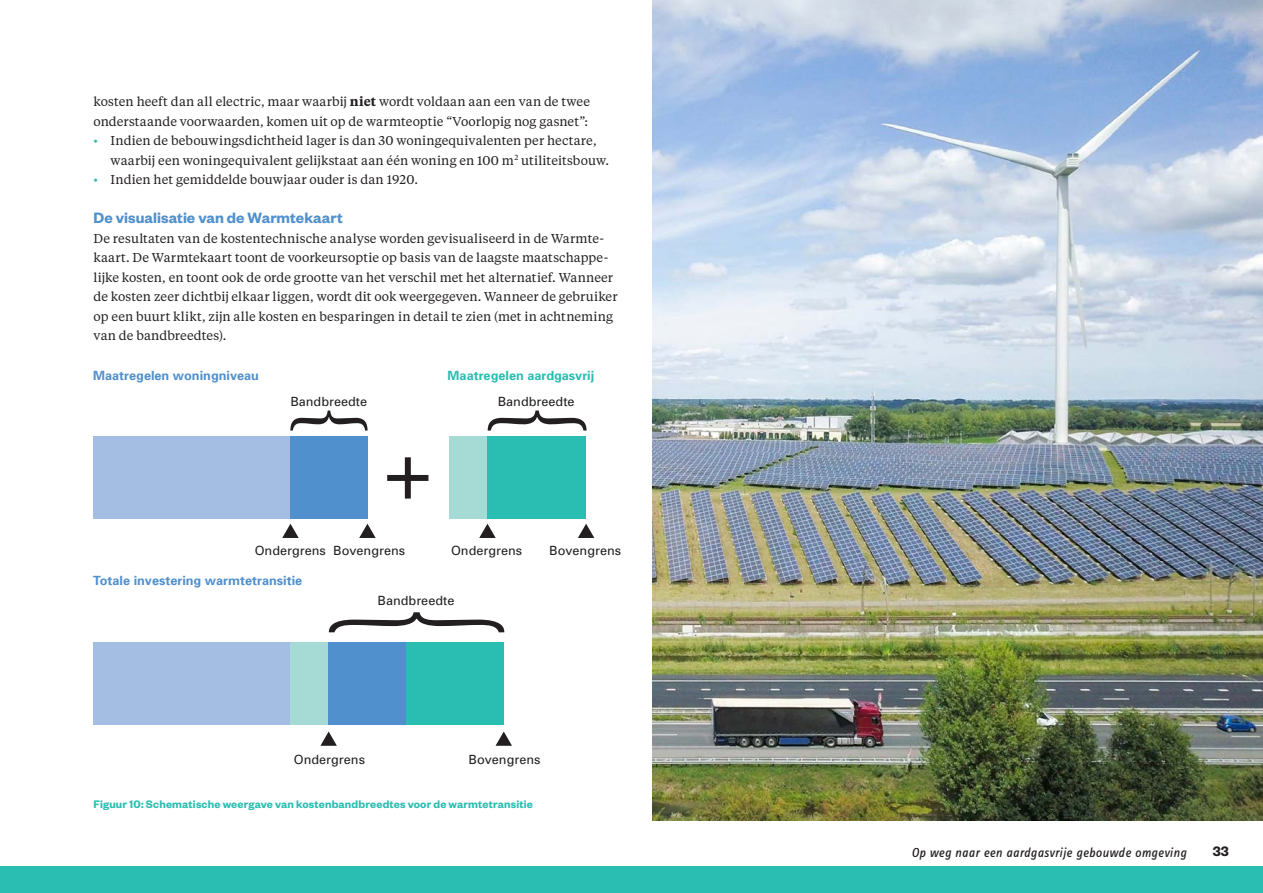
<style>
.page{position:relative;width:1263px;height:893px;background:#fff}
.page>*{position:absolute;margin:0;border:0;box-sizing:border-box;transform-origin:0 0}
.tussenkop{font:600 16.5px "Founders Grotesk";color:#5090cc}
.t1{font:600 15px "Founders Grotesk";color:#231f20}
.t2{font:italic 13.5px "Info Text Pro";letter-spacing:.025em;color:#231f20}
.plat{font:12.75px/19.5px "Tiempos Text";letter-spacing:.005em;color:#231f20}
.t3{font:12.75px "Univers";color:#231f20}
.t4{font:700 12.75px "Univers";color:#5090cc}
.t5{font:700 12.75px "Univers";color:#2abdb1}
.bijschrift{font:600 12px "Founders Grotesk";letter-spacing:.015em;color:#2abdb1}
.s1{font-weight:600}
.s2{color:#2abdb1}
</style>
<div class="page">
<div style="left:0;top:867px;width:1263px;height:26px;background:#2abdb1"></div>
<svg style="left:387px;top:457px;width:41px;height:42px"></svg>
<div style="left:93px;top:437px;width:197px;height:82px;background:#a4bee3"></div>
<div style="left:93px;top:642px;width:197px;height:82px;background:#a4bee3"></div>
<div style="left:449px;top:437px;width:38px;height:82px;background:#a5dad5"></div>
<div style="left:290px;top:642px;width:39px;height:82px;background:#a5dad5"></div>
<div style="left:487px;top:437px;width:99px;height:82px;background:#2abdb1"></div>
<div style="left:406px;top:642px;width:98px;height:82px;background:#2abdb1"></div>
<div style="left:290px;top:437px;width:78px;height:82px;background:#5090cc"></div>
<div style="left:329px;top:642px;width:77px;height:82px;background:#5090cc"></div>
<svg style="left:282px;top:524px;width:17px;height:14px"></svg>
<svg style="left:359px;top:524px;width:17px;height:14px"></svg>
<svg style="left:320px;top:731px;width:17px;height:15px"></svg>
<svg style="left:495px;top:731px;width:17px;height:15px"></svg>
<svg style="left:479px;top:524px;width:17px;height:14px"></svg>
<svg style="left:578px;top:524px;width:16px;height:14px"></svg>
<svg style="left:290px;top:410px;width:78px;height:21px"></svg>
<svg style="left:488px;top:410px;width:98px;height:21px"></svg>
<svg style="left:329px;top:612px;width:175px;height:20px"></svg>
<img style="left:653px;top:0;width:610px;height:821px">
<p class="plat" style="left:94px;top:91px;width:498px">kosten heeft dan all electric, maar waarbij <span class="s1">niet</span> wordt voldaan aan een van de twee onderstaande voorwaarden, komen uit op de warmteoptie “Voorlopig nog gasnet”:</p>
<p class="plat" style="left:111px;top:130px;width:500px;text-indent:-17px"><span class="s2">•</span> Indien de bebouwingsdichtheid lager is dan 30 woningequivalenten per hectare, waarbij een woningequivalent gelijkstaat aan één woning en 100 m<sup>2</sup> utiliteitsbouw.</p>
<p class="plat" style="left:94px;top:169px;width:326px"><span class="s2">•</span> Indien het gemiddelde bouwjaar ouder is dan 1920.</p>
<p class="tussenkop" style="left:94px;top:207px;width:251px">De visualisatie van de Warmtekaart</p>
<p class="plat" style="left:94px;top:228px;width:525px">De resultaten van de kostentechnische analyse worden gevisualiseerd in de Warmte&shy;kaart. De Warmtekaart toont de voorkeursoptie op basis van de laagste maatschappe&shy;lijke kosten, en toont ook de orde grootte van het verschil met het alternatief. Wanneer de kosten zeer dichtbij elkaar liggen, wordt dit ook weergegeven. Wanneer de gebruiker op een buurt klikt, zijn alle kosten en besparingen in detail te zien (met in achtneming van de bandbreedtes).</p>
<p class="t4" style="left:93px;top:367px;width:167px">Maatregelen woningniveau</p>
<p class="t5" style="left:448px;top:367px;width:148px">Maatregelen aardgasvrij</p>
<p class="t3" style="left:290px;top:393px;width:78px">Bandbreedte</p>
<p class="t3" style="left:498px;top:393px;width:78px">Bandbreedte</p>
<p class="t3" style="left:255px;top:543px;width:73px">Ondergrens</p>
<p class="t3" style="left:451px;top:543px;width:73px">Ondergrens</p>
<p class="t3" style="left:333px;top:542px;width:73px">Bovengrens</p>
<p class="t3" style="left:549px;top:542px;width:73px">Bovengrens</p>
<p class="t4" style="left:93px;top:572px;width:210px">Totale investering warmtetransitie</p>
<p class="t3" style="left:378px;top:593px;width:78px">Bandbreedte</p>
<p class="t3" style="left:294px;top:752px;width:73px">Ondergrens</p>
<p class="t3" style="left:469px;top:752px;width:73px">Bovengrens</p>
<p class="bijschrift" style="left:94px;top:797px;width:441px">Figuur 10: Schematische weergave van kostenbandbreedtes voor de warmtetransitie</p>
<p class="t2" style="left:911px;top:844px;width:276px">Op weg naar een aardgasvrije gebouwde omgeving</p>
<p class="t1" style="left:1213px;top:841px;width:18px">33</p>
</div>
